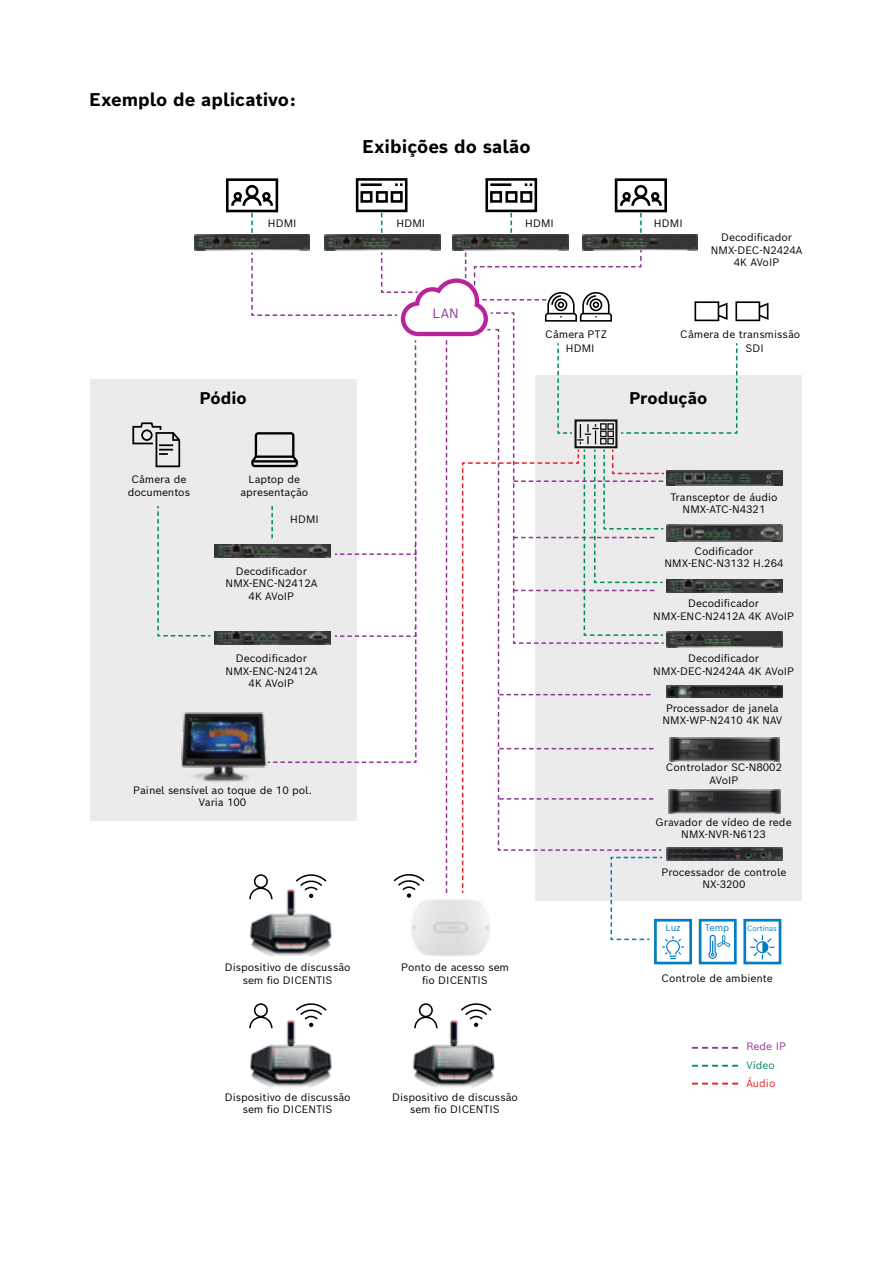
<style>
.page{position:relative;width:893px;height:1263px;background:#fff}
.page>*{position:absolute;margin:0;border:0;box-sizing:border-box;transform-origin:0 0}
.t1{font:700 18px "Bosch Sans";color:#000}
.t2{font:700 16.5px "Bosch Sans";color:#000}
.t3{font:13.2px "Bosch Sans";color:#8f3694}
.t4{font:10.5px/12.6px "Bosch Sans";color:#000;text-align:center}
.t5{font:10.5px "Bosch Sans";color:#8f3694}
.t6{font:10.5px "Bosch Sans";color:#008d54}
.t7{font:10.5px "Bosch Sans";color:#ed1d24}
.t8{font:9.45px "Bosch Sans";letter-spacing:-.03em;color:#007ec3}
.t9{font:7.5px "Bosch Sans";color:#007ec3}
</style>
<div class="page">
<img style="left:249px;top:1009px;width:84px;height:79px">
<img style="left:413px;top:1009px;width:83px;height:79px">
<div style="left:90px;top:379px;width:266px;height:442px;background:#ebebec"></div>
<div style="left:535px;top:375px;width:267px;height:525px;background:#ebebec"></div>
<svg style="left:132px;top:422px;width:48px;height:45px"></svg>
<svg style="left:296px;top:1003px;width:31px;height:24px"></svg>
<svg style="left:249px;top:1003px;width:24px;height:25px"></svg>
<svg style="left:461px;top:1003px;width:30px;height:24px"></svg>
<svg style="left:414px;top:1003px;width:24px;height:25px"></svg>
<svg style="left:692px;top:1047px;width:46px;height:2px"></svg>
<svg style="left:692px;top:1065px;width:46px;height:2px"></svg>
<svg style="left:692px;top:1083px;width:46px;height:1px"></svg>
<svg style="left:615px;top:178px;width:52px;height:55px"></svg>
<svg style="left:485px;top:178px;width:53px;height:55px"></svg>
<svg style="left:355px;top:178px;width:53px;height:55px"></svg>
<svg style="left:226px;top:178px;width:52px;height:55px"></svg>
<svg style="left:157px;top:506px;width:54px;height:131px"></svg>
<div style="left:743px;top:919px;width:38px;height:45px;border:3px solid #007ec3"></div>
<div style="left:654px;top:919px;width:38px;height:45px;border:3px solid #007ec3"></div>
<div style="left:699px;top:919px;width:38px;height:45px;border:3px solid #007ec3"></div>
<img style="left:194px;top:234px;width:116px;height:16px">
<img style="left:325px;top:234px;width:115px;height:14px">
<img style="left:453px;top:234px;width:115px;height:14px">
<img style="left:582px;top:234px;width:116px;height:14px">
<img style="left:181px;top:712px;width:68px;height:70px">
<img style="left:774px;top:470px;width:8px;height:16px">
<img style="left:774px;top:631px;width:8px;height:16px">
<img style="left:774px;top:580px;width:8px;height:12px">
<img style="left:214px;top:632px;width:35px;height:12px">
<img style="left:214px;top:545px;width:35px;height:12px">
<img style="left:774px;top:524px;width:8px;height:18px">
<img style="left:774px;top:789px;width:6px;height:24px">
<img style="left:774px;top:686px;width:8px;height:12px">
<img style="left:774px;top:848px;width:8px;height:12px">
<img style="left:774px;top:737px;width:6px;height:24px">
<svg style="left:249px;top:248px;width:525px;height:711px"></svg>
<h1 class="t1" style="left:89px;top:84px;width:208px">Exemplo de aplicativo:</h1>
<h1 class="t1" style="left:362px;top:131px;width:170px">Exibições do salão</h1>
<p class="t4" style="left:268px;top:216px;width:30px">HDMI</p>
<p class="t4" style="left:397px;top:216px;width:30px">HDMI</p>
<p class="t3" style="left:432px;top:302px;width:28px">LAN</p>
<p class="t4" style="left:525px;top:216px;width:30px">HDMI</p>
<p class="t4" style="left:654px;top:216px;width:30px">HDMI</p>
<p class="t4" style="left:711px;top:230px;width:93px">Decodificador<br>NMX-DEC-N2424A<br>4K AVoIP</p>
<p class="t4" style="left:545px;top:327px;width:63px">Câmera PTZ</p>
<p class="t4" style="left:680px;top:327px;width:121px">Câmera de transmissão</p>
<p class="t4" style="left:566px;top:340px;width:30px">HDMI</p>
<p class="t4" style="left:746px;top:340px;width:20px">SDI</p>
<h2 class="t2" style="left:199px;top:384px;width:49px">Pódio</h2>
<h2 class="t2" style="left:629px;top:384px;width:80px">Produção</h2>
<p class="t4" style="left:128px;top:472px;width:64px">Câmera de documentos</p>
<p class="t4" style="left:240px;top:472px;width:69px">Laptop de apresentação</p>
<p class="t4" style="left:290px;top:512px;width:30px">HDMI</p>
<p class="t4" style="left:226px;top:564px;width:93px">Decodificador<br>NMX-ENC-N2412A<br>4K AVoIP</p>
<p class="t4" style="left:226px;top:651px;width:93px">Decodificador<br>NMX-ENC-N2412A<br>4K AVoIP</p>
<p class="t4" style="left:133px;top:782px;width:180px">Painel sensível ao toque de 10 pol.<br>Varia 100</p>
<p class="t4" style="left:225px;top:960px;width:127px">Dispositivo de discussão sem fio DICENTIS</p>
<p class="t4" style="left:401px;top:960px;width:109px">Ponto de acesso sem fio DICENTIS</p>
<p class="t4" style="left:225px;top:1090px;width:127px">Dispositivo de discussão sem fio DICENTIS</p>
<p class="t4" style="left:392px;top:1090px;width:127px">Dispositivo de discussão sem fio DICENTIS</p>
<p class="t4" style="left:670px;top:490px;width:109px">Transceptor de áudio<br>NMX-ATC-N4321</p>
<p class="t4" style="left:664px;top:544px;width:120px">Codificador<br>NMX-ENC-N3132 H.264</p>
<p class="t4" style="left:653px;top:596px;width:142px">Decodificador<br>NMX-ENC-N2412A 4K AVoIP</p>
<p class="t4" style="left:653px;top:651px;width:142px">Decodificador<br>NMX-DEC-N2424A 4K AVoIP</p>
<p class="t4" style="left:662px;top:700px;width:121px">Processador de janela<br>NMX-WP-N2410 4K NAV</p>
<p class="t4" style="left:666px;top:760px;width:118px">Controlador SC-N8002<br>AVoIP</p>
<p class="t4" style="left:656px;top:815px;width:138px">Gravador de vídeo de rede<br>NMX-NVR-N6123</p>
<p class="t4" style="left:662px;top:865px;width:126px">Processador de controle<br>NX-3200</p>
<p class="t8" style="left:665px;top:920px;width:17px">Luz</p>
<p class="t8" style="left:705px;top:920px;width:26px">Temp</p>
<p class="t9" style="left:747px;top:922px;width:31px">Cortinas</p>
<p class="t4" style="left:661px;top:970px;width:113px">Controle de ambiente</p>
<p class="t5" style="left:746px;top:1038px;width:41px">Rede IP</p>
<p class="t6" style="left:746px;top:1056px;width:30px">Vídeo</p>
<p class="t7" style="left:746px;top:1075px;width:31px">Áudio</p>
</div>
